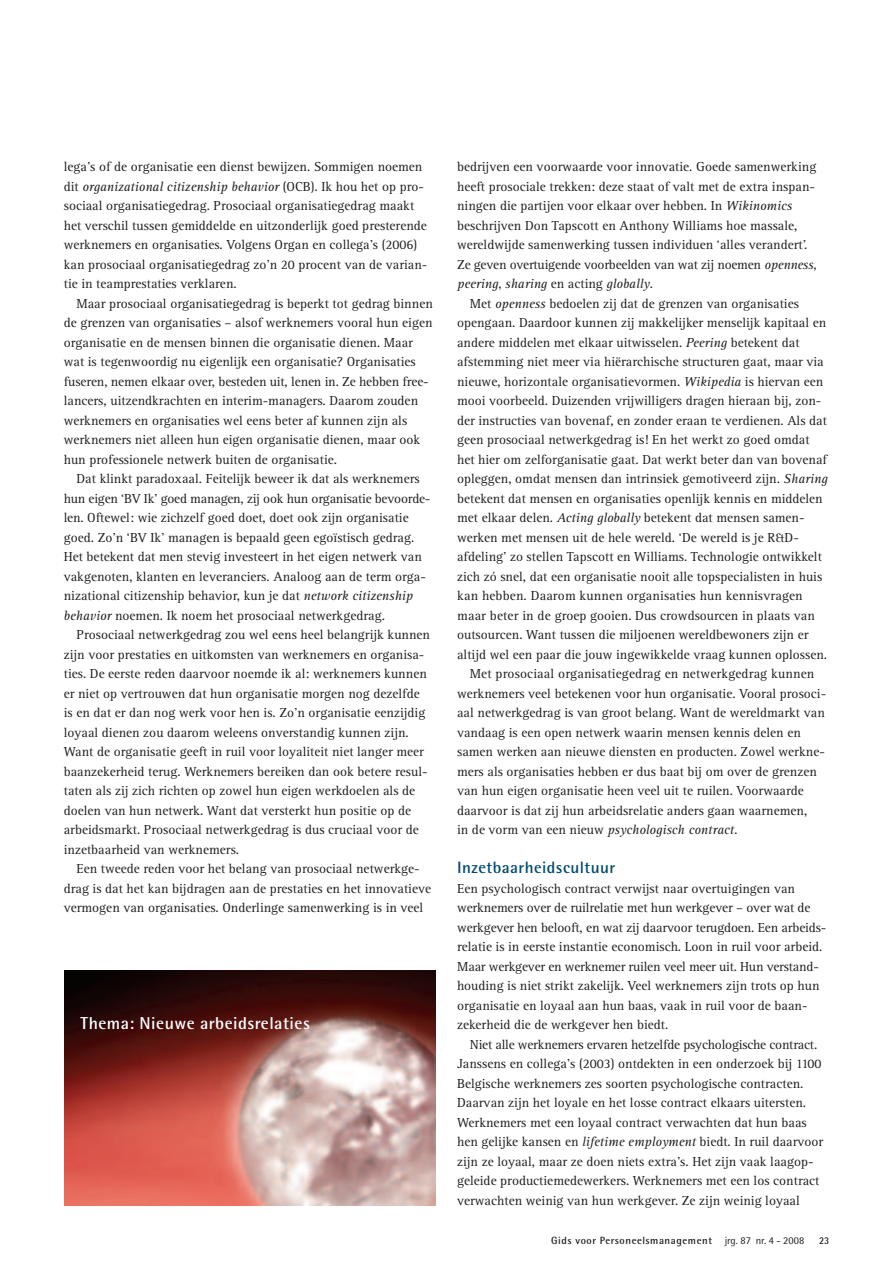
<style>
.page{position:relative;width:893px;height:1263px;background:#fff}
.page>*{position:absolute;margin:0;border:0;box-sizing:border-box;transform-origin:0 0}
.t1{font:700 17.25px "Rotis Semi Sans";letter-spacing:.025em;color:#fff}
.t2{font:700 16.5px "Rotis Semi Sans";letter-spacing:.025em;color:#004b6c}
.t3{font:13.5px/19.5px "Rotis Serif";color:#231f20}
.t4{font:italic 13.5px "Rotis Serif";color:#231f20}
.t5{font:700 10.5px "Rotis Semi Sans";letter-spacing:.055em;color:#231f20}
.t6{font:700 10.5px "Rotis Semi Sans";letter-spacing:.055em;color:#231f20;scale:.9 1}
.s1{font-style:italic}
.s2{font-style:normal}
.s3{font-weight:400}
</style>
<div class="page">
<img style="left:64px;top:970px;width:372px;height:235px">
<p class="t3" style="left:64px;top:158px;width:365px">lega’s of de organisatie een dienst bewijzen. Sommigen noemen dit <span class="s1">organizational citizenship behavior</span> (OCB). Ik hou het op pro&shy;sociaal organisatiegedrag. Prosociaal organisatiegedrag maakt het verschil tussen gemiddelde en uitzonderlijk goed presterende werknemers en organisaties. Volgens Organ en collega’s (2006) kan prosociaal organisatiegedrag zo’n 20 procent van de varian&shy;tie in teamprestaties verklaren.</p>
<p class="t3" style="left:64px;top:295px;width:371px;text-indent:13px">Maar prosociaal organisatiegedrag is beperkt tot gedrag binnen de grenzen van organisaties – alsof werknemers vooral hun eigen organisatie en de mensen binnen die organisatie dienen. Maar wat is tegenwoordig nu eigenlijk een organisatie? Organisaties fuseren, nemen elkaar over, besteden uit, lenen in. Ze hebben free&shy;lancers, uitzendkrachten en interim-managers. Daarom zouden werknemers en organisaties wel eens beter af kunnen zijn als werknemers niet alleen hun eigen organisatie dienen, maar ook hun professionele netwerk buiten de organisatie.</p>
<p class="t3" style="left:64px;top:470px;width:368px;text-indent:13px">Dat klinkt paradoxaal. Feitelijk beweer ik dat als werknemers hun eigen ‘BV Ik’ goed managen, zij ook hun organisatie bevoorde&shy;len. Oftewel: wie zichzelf goed doet, doet ook zijn organisatie goed. Zo’n ‘BV Ik’ managen is bepaald geen egoïstisch gedrag.<br>Het betekent dat men stevig investeert in het eigen netwerk van vakgenoten, klanten en leveranciers. Analoog aan de term orga&shy;nizational citizenship behavior, kun je dat <span class="s1">network citizenship behavior</span> noemen. Ik noem het prosociaal netwerkgedrag.</p>
<p class="t3" style="left:64px;top:626px;width:368px;text-indent:13px">Prosociaal netwerkgedrag zou wel eens heel belangrijk kunnen zijn voor prestaties en uitkomsten van werknemers en organisa&shy;ties. De eerste reden daarvoor noemde ik al: werknemers kunnen er niet op vertrouwen dat hun organisatie morgen nog dezelfde is en dat er dan nog werk voor hen is. Zo’n organisatie eenzijdig loyaal dienen zou daarom weleens onverstandig kunnen zijn.<br>Want de organisatie geeft in ruil voor loyaliteit niet langer meer baanzekerheid terug. Werknemers bereiken dan ook betere resul&shy;taten als zij zich richten op zowel hun eigen werkdoelen als de doelen van hun netwerk. Want dat versterkt hun positie op de arbeidsmarkt. Prosociaal netwerkgedrag is dus cruciaal voor de inzetbaarheid van werknemers.</p>
<p class="t3" style="left:64px;top:860px;width:369px;text-align:center">Een tweede reden voor het belang van prosociaal netwerkge&shy;drag is dat het kan bijdragen aan de prestaties en het innovatieve vermogen van organisaties. Onderlinge samenwerking is in veel</p>
<p class="t1" style="left:81px;top:1017px;width:231px">Thema: Nieuwe arbeidsrelaties</p>
<p class="t3" style="left:457px;top:158px;width:361px">bedrijven een voorwaarde voor innovatie. Goede samenwerking heeft prosociale trekken: deze staat of valt met de extra inspan&shy;ningen die partijen voor elkaar over hebben. In <span class="s1">Wikinomics </span>beschrijven Don Tapscott en Anthony Williams hoe massale, wereldwijde samenwerking tussen individuen ‘alles verandert’.<br>Ze geven overtuigende voorbeelden van wat zij noemen <span class="s1">openness</span>, <span class="s1">peering</span>, <span class="s1">sharing</span> en acting <span class="s1">globally</span>.</p>
<p class="t3" style="left:470px;top:295px;width:331px">Met <span class="s1">openness</span> bedoelen zij dat de grenzen van organisaties</p>
<p class="t3" style="left:457px;top:314px;width:371px">opengaan. Daardoor kunnen zij makkelijker menselijk kapitaal en</p>
<p class="t3" style="left:457px;top:334px;width:344px">andere middelen met elkaar uitwisselen. <span class="s1">Peering</span> betekent dat</p>
<p class="t3" style="left:457px;top:353px;width:368px">afstemming niet meer via hiërarchische structuren gaat, maar via</p>
<p class="t3" style="left:457px;top:373px;width:368px">nieuwe, horizontale organisatievormen. <span class="s1">Wikipedia</span> is hiervan een</p>
<p class="t3" style="left:457px;top:392px;width:366px">mooi voorbeeld. Duizenden vrijwilligers dragen hieraan bij, zon-</p>
<p class="t3" style="left:457px;top:412px;width:371px">der instructies van bovenaf, en zonder eraan te verdienen. Als dat</p>
<p class="t3" style="left:457px;top:431px;width:354px">geen prosociaal netwerkgedrag is! En het werkt zo goed omdat</p>
<p class="t3" style="left:457px;top:451px;width:371px">het hier om zelforganisatie gaat. Dat werkt beter dan van bovenaf</p>
<p class="t3" style="left:457px;top:470px;width:372px">opleggen, omdat mensen dan intrinsiek gemotiveerd zijn. <span class="s1">Sharing</span></p>
<p class="t3" style="left:457px;top:490px;width:367px">betekent dat mensen en organisaties openlijk kennis en middelen</p>
<p class="t3" style="left:457px;top:509px;width:349px">met elkaar delen. <span class="s1">Acting globally</span> betekent dat mensen samen-</p>
<p class="t3" style="left:457px;top:529px;width:343px">werken met mensen uit de hele wereld. ‘De wereld is je R&amp;D-</p>
<p class="t3" style="left:457px;top:548px;width:366px">afdeling’ zo stellen Tapscott en Williams. Technologie ontwikkelt</p>
<p class="t3" style="left:457px;top:568px;width:367px">zich zó snel, dat een organisatie nooit alle topspecialisten in huis</p>
<p class="t3" style="left:457px;top:587px;width:347px">kan hebben. Daarom kunnen organisaties hun kennisvragen</p>
<p class="t3" style="left:457px;top:607px;width:359px">maar beter in de groep gooien. Dus crowdsourcen in plaats van</p>
<p class="t3" style="left:457px;top:626px;width:353px">outsourcen. Want tussen die miljoenen wereldbewoners zijn er</p>
<p class="t3" style="left:457px;top:646px;width:372px">altijd wel een paar die jouw ingewikkelde vraag kunnen oplossen.</p>
<p class="t3" style="left:470px;top:665px;width:346px">Met prosociaal organisatiegedrag en netwerkgedrag kunnen</p>
<p class="t3" style="left:457px;top:685px;width:371px">werknemers veel betekenen voor hun organisatie. Vooral prosoci-</p>
<p class="t3" style="left:457px;top:704px;width:369px">aal netwerkgedrag is van groot belang. Want de wereldmarkt van</p>
<p class="t3" style="left:457px;top:724px;width:345px">vandaag is een open netwerk waarin mensen kennis delen en</p>
<p class="t3" style="left:457px;top:743px;width:369px">samen werken aan nieuwe diensten en producten. Zowel werkne-</p>
<p class="t3" style="left:457px;top:763px;width:361px">mers als organisaties hebben er dus baat bij om over de grenzen</p>
<p class="t3" style="left:457px;top:782px;width:348px">van hun eigen organisatie heen veel uit te ruilen. Voorwaarde</p>
<p class="t3" style="left:457px;top:802px;width:352px">daarvoor is dat zij hun arbeidsrelatie anders gaan waarnemen,</p>
<p class="t4" style="left:457px;top:825px;width:282px"><span class="s2">in de vorm van een nieuw</span> psychologisch contract.</p>
<p class="t2" style="left:457px;top:862px;width:160px">Inzetbaarheidscultuur</p>
<p class="t3" style="left:457px;top:880px;width:371px">Een psychologisch contract verwijst naar overtuigingen van werknemers over de ruilrelatie met hun werkgever – over wat de werkgever hen belooft, en wat zij daarvoor terugdoen. Een arbeids&shy;relatie is in eerste instantie economisch. Loon in ruil voor arbeid.<br>Maar werkgever en werknemer ruilen veel meer uit. Hun verstand&shy;houding is niet strikt zakelijk. Veel werknemers zijn trots op hun organisatie en loyaal aan hun baas, vaak in ruil voor de baan&shy;zekerheid die de werkgever hen biedt.</p>
<p class="t3" style="left:457px;top:1036px;width:368px;text-indent:13px">Niet alle werknemers ervaren hetzelfde psychologische contract.<br>Janssens en collega’s (2003) ontdekten in een onderzoek bij 1100<br>Belgische werknemers zes soorten psychologische contracten.<br>Daarvan zijn het loyale en het losse contract elkaars uitersten.<br>Werknemers met een loyaal contract verwachten dat hun baas hen gelijke kansen en <span class="s1">lifetime employment</span> biedt. In ruil daarvoor zijn ze loyaal, maar ze doen niets extra’s. Het zijn vaak laagop&shy;geleide productiemedewerkers. Werknemers met een los contract verwachten weinig van hun werkgever. Ze zijn weinig loyaal</p>
<p class="t5" style="left:551px;top:1236px;width:255px">Gids voor Personeelsmanagement <span class="s3">jrg. 87 nr. 4 - 2008</span></p>
<p class="t6" style="left:819px;top:1236px;width:13px">23</p>
</div>
